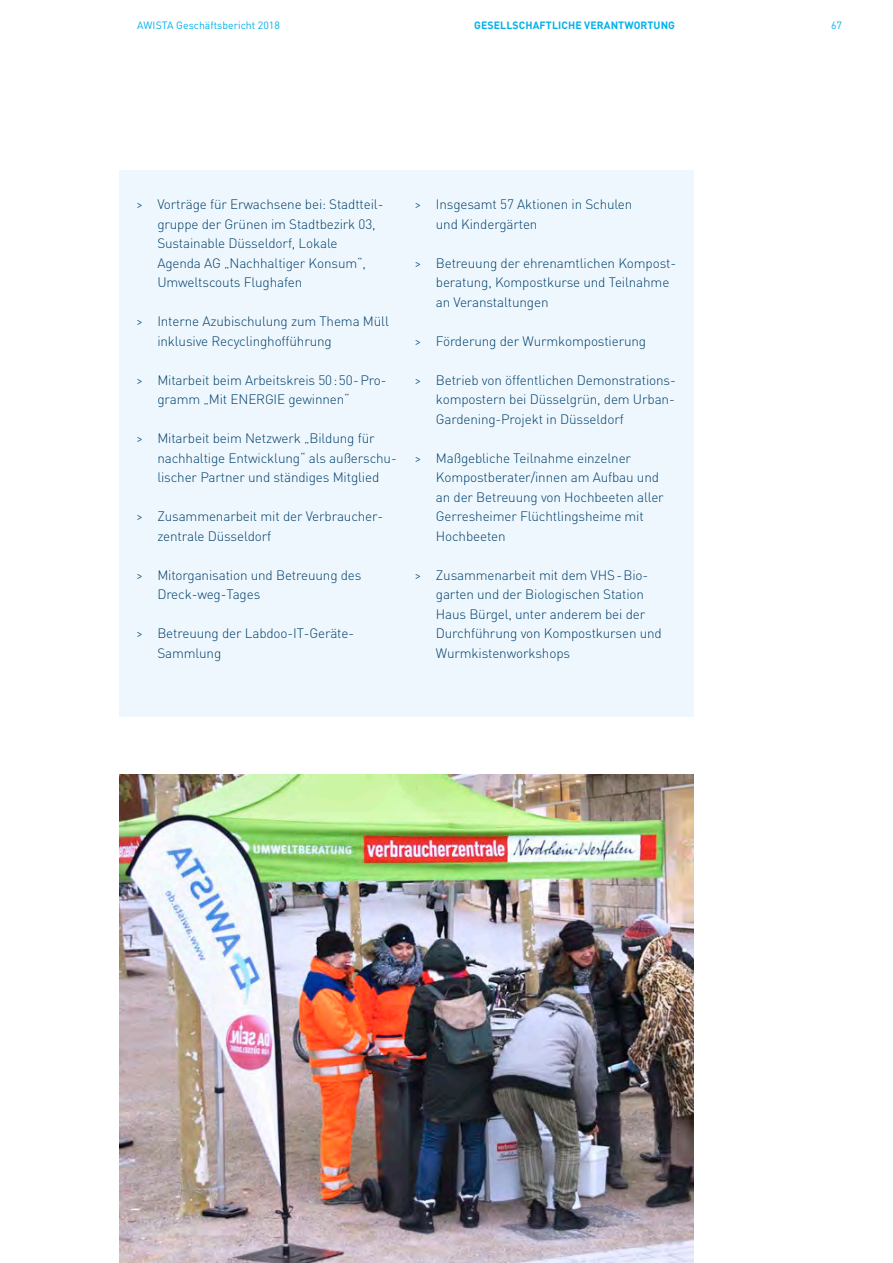
<style>
.page{position:relative;width:893px;height:1263px;background:#fff}
.page>*{position:absolute;margin:0;border:0;box-sizing:border-box;transform-origin:0 0}
.t1{font:300 13.5px/19.5px "DIN Pro";letter-spacing:-.01em;color:#003f6b}
.t2{font:700 10.5px "DIN Pro";letter-spacing:.01em;color:#00b1eb}
.t3{font:10.5px "DIN Pro";color:#00b1eb}
</style>
<div class="page">
<img style="left:119px;top:775px;width:574px;height:488px">
<div style="left:119px;top:170px;width:574px;height:546px;background:#eef7fd"></div>
<p class="t3" style="left:137px;top:18px;width:144px">AWISTA Geschäftsbericht 2018</p>
<p class="t2" style="left:474px;top:18px;width:202px">GESELLSCHAFTLICHE VERANTWORTUNG</p>
<p class="t3" style="left:831px;top:18px;width:12px">67</p>
<p class="t1" style="left:157px;top:194px;width:228px;text-indent:-21px">&gt; Vorträge für Erwachsene bei: Stadtteil&shy;gruppe der Grünen im Stadtbezirk 03, Sustainable Düsseldorf, Lokale Agenda AG „Nachhaltiger Konsum“, Umweltscouts Flughafen</p>
<p class="t1" style="left:157px;top:311px;width:233px;text-indent:-21px">&gt; Interne Azubischulung zum Thema Müll inklusive Recyclinghofführung</p>
<p class="t1" style="left:157px;top:369px;width:231px;text-indent:-21px">&gt; Mitarbeit beim Arbeitskreis 50:50- Pro&shy;gramm „Mit ENERGIE gewinnen“</p>
<p class="t1" style="left:157px;top:428px;width:241px;text-indent:-21px">&gt; Mitarbeit beim Netzwerk „Bildung für nachhaltige Entwicklung“ als außerschu&shy;lischer Partner und ständiges Mitglied</p>
<p class="t1" style="left:157px;top:506px;width:228px;text-indent:-21px">&gt; Zusammenarbeit mit der Verbraucher&shy;zentrale Düsseldorf</p>
<p class="t1" style="left:157px;top:564px;width:206px;text-indent:-21px">&gt; Mitorganisation und Betreuung des<br>Dreck-weg-Tages</p>
<p class="t1" style="left:157px;top:623px;width:195px;text-indent:-21px">&gt; Betreuung der Labdoo- IT-Geräte--<br>Sammlung</p>
<p class="t1" style="left:436px;top:194px;width:198px;text-indent:-21px">&gt; Insgesamt 57 Aktionen in Schulen und Kindergärten</p>
<p class="t1" style="left:436px;top:252px;width:242px;text-indent:-21px">&gt; Betreuung der ehrenamtlichen Kompost&shy;beratung, Kompostkurse und Teilnahme an Veranstaltungen</p>
<p class="t1" style="left:415px;top:330px;width:233px">&gt; Förderung der Wurmkompostierung</p>
<p class="t1" style="left:436px;top:369px;width:239px;text-align:justify;text-indent:-21px">&gt; Betrieb von öffentlichen Demonstrations&shy;kompostern bei Düsselgrün, dem Urban-Gardening- Projekt in Düsseldorf</p>
<p class="t1" style="left:436px;top:447px;width:229px;text-indent:-21px">&gt; Maßgebliche Teilnahme einzelner<br>Kompostberater/innen am Aufbau und an der Betreuung von Hochbeeten aller<br>Gerresheimer Flüchtlingsheime mit<br>Hochbeeten</p>
<p class="t1" style="left:436px;top:564px;width:227px;text-indent:-21px">&gt; Zusammenarbeit mit dem VHS - Bio&shy;garten und der Biologischen Station<br>Haus Bürgel, unter anderem bei der<br>Durchführung von Kompostkursen und<br>Wurmkistenworkshops</p>
</div>
